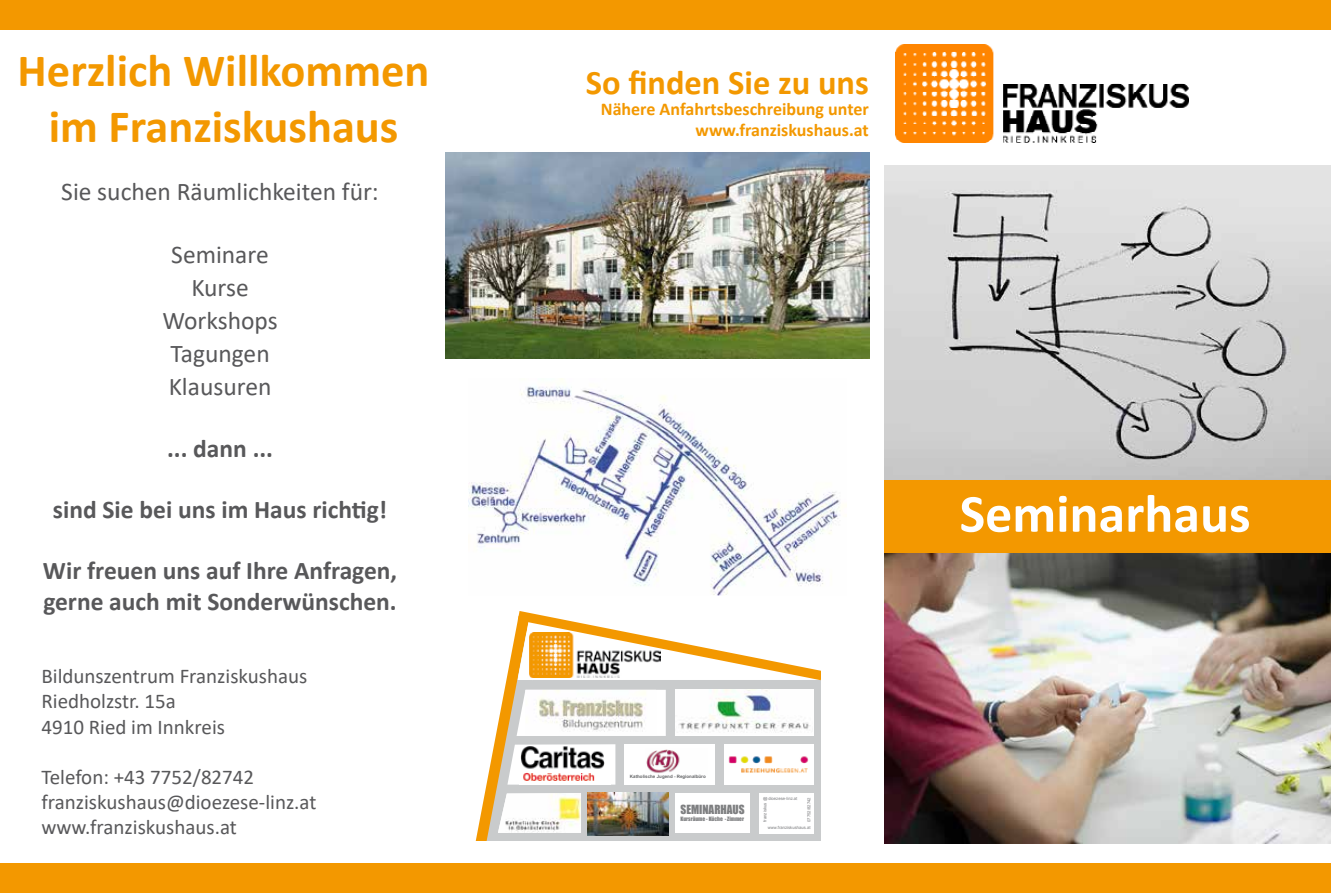
<style>
.page{position:relative;width:1331px;height:893px;background:#fff}
.page>*{position:absolute;margin:0;border:0;box-sizing:border-box;transform-origin:0 0}
.t1{font:700 54px "Calibri";color:#fff}
.t2{font:700 46.5px/55.8px "Calibri";color:#f39800;text-align:center}
.t3{font:700 34.5px "Calibri";color:#f39800}
.t4{font:700 25.5px/30.6px "Calibri";color:#58585a}
.t5{font:25.5px/33px "Calibri";color:#58585a;text-align:center}
.t6{font:21px/25.2px "Calibri";color:#58585a}
.t7{font:700 18px/21px "Calibri";color:#f39800;text-align:right}
.t8{font:11.55px "Impact";color:#7e7f81}
.t9{font:5.55px "Impact";color:#7e7f81}
.t10{font:700 4.5px "Arial";color:#646567}
.t11{font:4.2px "Arial";color:#7e7f81}
</style>
<div class="page">
<img style="left:446px;top:152px;width:424px;height:206px">
<svg style="left:475px;top:611px;width:346px;height:230px"></svg>
<div style="left:630px;top:775px;width:80px;height:7px;background:#fff"></div>
<div style="left:519px;top:747px;width:92px;height:37px;background:#fff"></div>
<img style="left:520px;top:747px;width:84px;height:33px">
<img style="left:469px;top:379px;width:372px;height:216px">
<img style="left:885px;top:166px;width:446px;height:314px">
<img style="left:884px;top:553px;width:447px;height:290px">
<img style="left:895px;top:45px;width:293px;height:97px">
<div style="left:0;top:0;width:1331px;height:30px;background:#f39800"></div>
<div style="left:0;top:863px;width:1331px;height:30px;background:#f39800"></div>
<div style="left:884px;top:480px;width:447px;height:73px;background:#f39800"></div>
<img style="left:587px;top:792px;width:81px;height:44px">
<h2 class="t2" style="left:18px;top:42px;width:413px">Herzlich Willkommen im Franziskushaus</h2>
<p class="t5" style="left:61px;top:174px;width:319px">Sie suchen Räumlichkeiten für:</p>
<p class="t5" style="left:162px;top:238px;width:117px">Seminare<br>Kurse<br>Workshops<br>Tagungen<br>Klausuren</p>
<p class="t4" style="left:167px;top:433px;width:108px">... dann ...</p>
<p class="t4" style="left:53px;top:494px;width:336px">sind Sie bei uns im Haus richtig!</p>
<p class="t4" style="left:43px;top:555px;width:356px">Wir freuen uns auf Ihre Anfragen, gerne auch mit Sonderwünschen.</p>
<p class="t6" style="left:41px;top:663px;width:268px">Bildunszentrum Franziskushaus<br>Riedholzstr. 15a<br>4910 Ried im Innkreis</p>
<p class="t6" style="left:41px;top:764px;width:277px">Telefon: +43 7752/82742 franziskushaus@dioezese-linz.at www.franziskushaus.at</p>
<h3 class="t3" style="left:586px;top:58px;width:285px">So finden Sie zu uns</h3>
<p class="t7" style="left:601px;top:98px;width:270px">Nähere Anfahrtsbeschreibung unter www.franziskushaus.at</p>
<p class="t10" style="left:630px;top:773px;width:77px">Katholische Jugend - Regionalbüro</p>
<p class="t8" style="left:680px;top:801px;width:66px">SEMINARHAUS</p>
<p class="t9" style="left:680px;top:814px;width:65px">Kursräume - Küche - Zimmer</p>
<p class="t11" style="left:768px;top:796px;width:31px">dioezese-linz.at</p>
<p class="t11" style="left:762px;top:822px;width:26px;rotate:-90deg">franziskus @</p>
<p class="t11" style="left:806px;top:822px;width:26px;rotate:-90deg">07752/82742</p>
<p class="t11" style="left:768px;top:825px;width:44px">www.franziskushaus.at</p>
<h1 class="t1" style="left:960px;top:475px;width:292px">Seminarhaus</h1>
</div>
